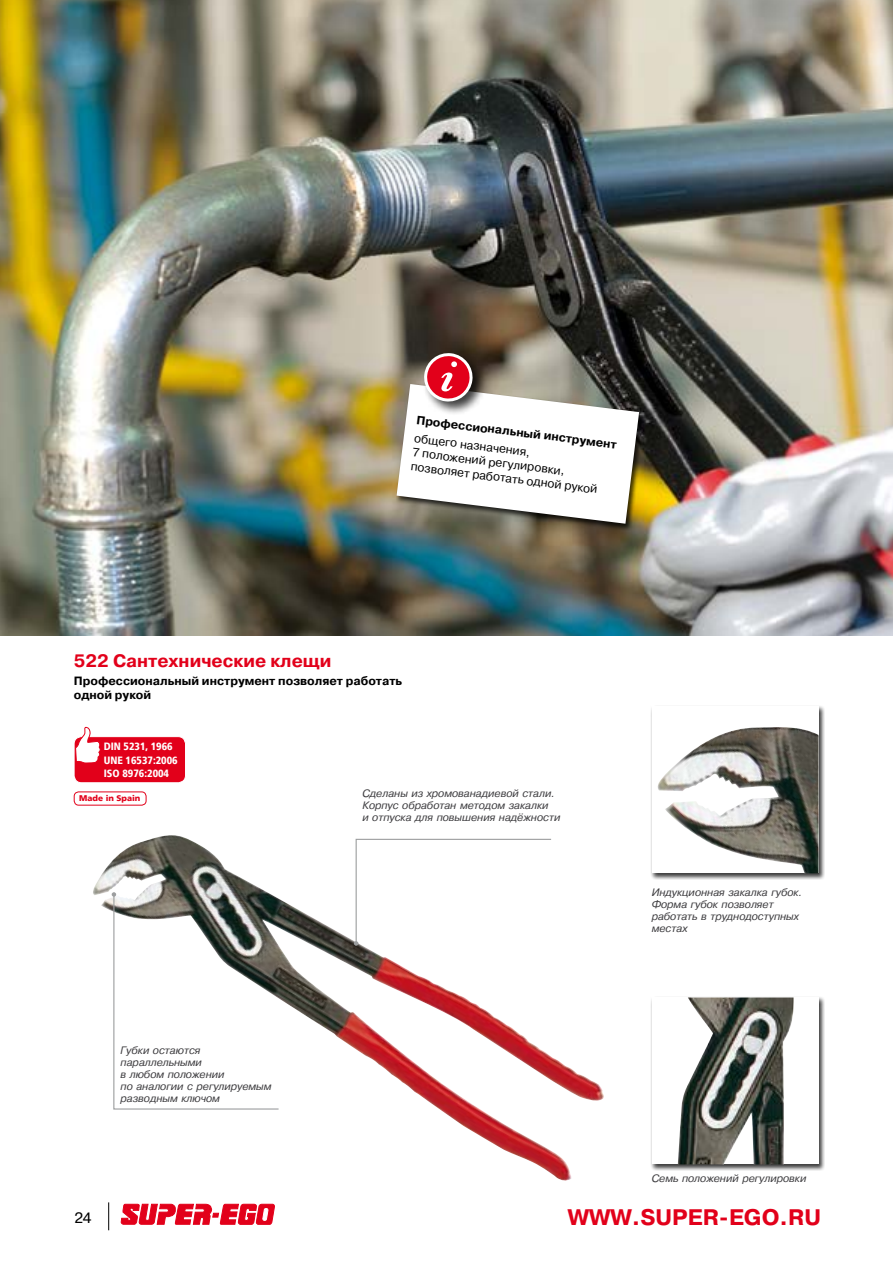
<style>
.page{position:relative;width:893px;height:1263px;background:#fff}
.page>*{position:absolute;margin:0;border:0;box-sizing:border-box;transform-origin:0 0}
.t1{font:700 22.5px "Pragmatica C";color:#e2001a}
.t2{font:700 18px "Pragmatica C";color:#e2001a}
.t3{font:15px "Pragmatica C";color:#000}
.t4{font:700 12px/14.2px "Pragmatica C";color:#000}
.t5{font:12px/14.2px "Pragmatica C";color:#000}
.t6{font:italic 10.5px/12px "Pragmatica";color:#3e3d40}
.t7{font:900 condensed 10.5px/13.2px "Frutiger LT";color:#fff}
.t8{font:900 8.25px "Frutiger LT";color:#e2001a}
</style>
<div class="page">
<svg style="left:108px;top:1202px;width:1px;height:28px"></svg>
<svg style="left:121px;top:1203px;width:154px;height:22px"></svg>
<img style="left:0;top:0;width:893px;height:636px">
<img style="left:93px;top:835px;width:511px;height:346px">
<div style="left:74px;top:737px;width:111px;height:46px;background:#e2001a;border-radius:7px"></div>
<div style="left:74px;top:736px;width:112px;height:47px;border:1px solid #fff;border-radius:7px"></div>
<svg style="left:75px;top:727px;width:27px;height:37px"></svg>
<svg style="left:112px;top:892px;width:168px;height:218px"></svg>
<svg style="left:354px;top:838px;width:198px;height:108px"></svg>
<div style="left:396px;top:383px;width:250px;height:147px;background:#000;opacity:.75"></div>
<svg style="left:397px;top:350px;width:242px;height:174px"></svg>
<div style="left:651px;top:997px;width:174px;height:174px;background:#000;opacity:.75"></div>
<div style="left:652px;top:997px;width:167px;height:167px;background:#fff"></div>
<img style="left:678px;top:997px;width:116px;height:167px">
<div style="left:651px;top:705px;width:174px;height:174px;background:#000;opacity:.75"></div>
<div style="left:652px;top:706px;width:167px;height:167px;background:#fff"></div>
<img style="left:657px;top:727px;width:162px;height:146px">
<div style="left:74px;top:791px;width:72px;height:14px;border:1px solid #e2001a;border-radius:4px"></div>
<p class="t4" style="left:417px;top:413px;width:203px;rotate:7deg">Профессиональный инструмент</p>
<p class="t5" style="left:415px;top:431px;width:189px;rotate:7deg">общего назначения,<br>7 положений регулировки, позволяет работать одной рукой</p>
<h2 class="t2" style="left:74px;top:650px;width:259px">522 Сантехнические клещи</h2>
<p class="t4" style="left:74px;top:674px;width:330px">Профессиональный инструмент позволяет работать одной рукой</p>
<p class="t7" style="left:104px;top:740px;width:76px">DIN 5231, 1966<br>UNE 16537:2006<br>ISO 8976:2004</p>
<p class="t8" style="left:79px;top:793px;width:63px">Made in Spain</p>
<p class="t6" style="left:121px;top:1044px;width:153px">Губки остаются параллельными<br>в любом положении<br>по аналогии с регулируемым разводным ключом</p>
<p class="t6" style="left:362px;top:787px;width:199px">Сделаны из хромованадиевой стали.<br>Корпус обработан методом закалки<br>и отпуска для повышения над¸жности</p>
<p class="t6" style="left:652px;top:886px;width:152px">Индукционная закалка губок.<br>Форма губок позволяет работать в труднодоступных местах</p>
<p class="t6" style="left:652px;top:1172px;width:156px">Семь положений регулировки</p>
<h3 class="t3" style="left:74px;top:1209px;width:19px">24</h3>
<h1 class="t1" style="left:568px;top:1205px;width:255px">WWW.SUPER-EGO.RU</h1>
</div>
